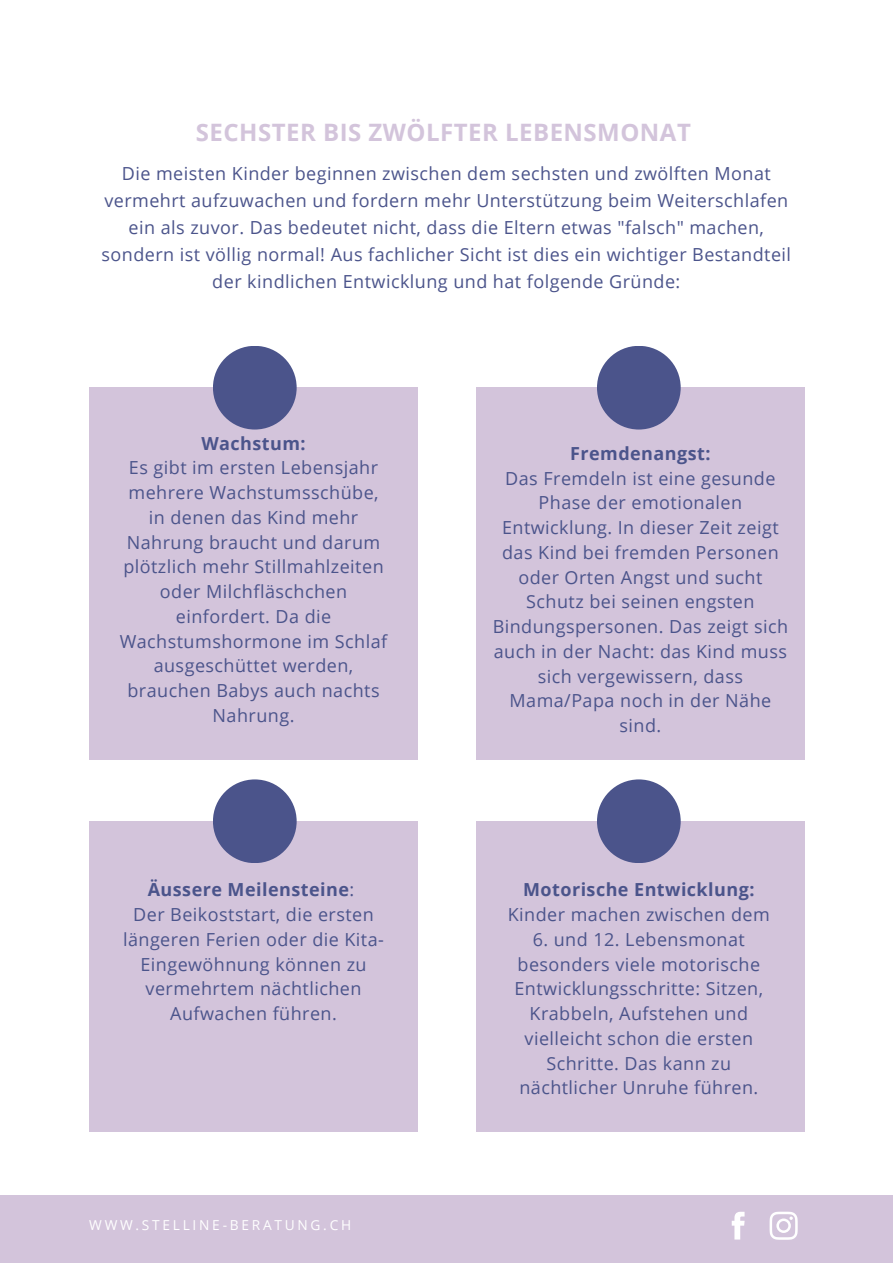
<style>
.page{position:relative;width:893px;height:1264px;background:#fff}
.page>*{position:absolute;margin:0;border:0;box-sizing:border-box;transform-origin:0 0}
.t1{font:700 24px "Open Sans";letter-spacing:.02em;color:#d3c4db}
.t2{font:18px/24.8px "Open Sans";letter-spacing:.025em;color:#4b548b;text-align:center}
.t3{font:700 18px "Open Sans";letter-spacing:.025em;color:#4b548b}
.t4{font:13.65px "Open Sans";letter-spacing:.2em;color:#fff}
.s1{font-weight:700}
</style>
<div class="page">
<div style="left:89px;top:388px;width:328px;height:372px;background:#d3c4db"></div>
<div style="left:213px;top:346px;width:83px;height:83px;background:#4b548b;border-radius:50%"></div>
<div style="left:476px;top:388px;width:328px;height:372px;background:#d3c4db"></div>
<div style="left:597px;top:346px;width:83px;height:83px;background:#4b548b;border-radius:50%"></div>
<div style="left:89px;top:821px;width:328px;height:310px;background:#d3c4db"></div>
<div style="left:213px;top:779px;width:83px;height:84px;background:#4b548b;border-radius:50%"></div>
<div style="left:476px;top:821px;width:328px;height:310px;background:#d3c4db"></div>
<div style="left:597px;top:779px;width:83px;height:84px;background:#4b548b;border-radius:50%"></div>
<div style="left:0;top:1195px;width:892px;height:67px;background:#d3c4db"></div>
<svg style="left:731px;top:1211px;width:13px;height:28px"></svg>
<svg style="left:769px;top:1211px;width:28px;height:28px"></svg>
<h1 class="t1" style="left:196px;top:115px;width:496px">SECHSTER BIS ZWÖLFTER LEBENSMONAT</h1>
<p class="t2" style="left:101px;top:159px;width:691px;line-height:27px">Die meisten Kinder beginnen zwischen dem sechsten und zwölften Monat vermehrt aufzuwachen und fordern mehr Unterstützung beim Weiterschlafen ein als zuvor. Das bedeutet nicht, dass die Eltern etwas "falsch" machen, sondern ist völlig normal! Aus fachlicher Sicht ist dies ein wichtiger Bestandteil der kindlichen Entwicklung und hat folgende Gründe:</p>
<p class="t3" style="left:201px;top:430px;width:106px">Wachstum:</p>
<p class="t2" style="left:120px;top:455px;width:269px">Es gibt im ersten Lebensjahr mehrere Wachstumsschübe, in denen das Kind mehr<br>Nahrung braucht und darum plötzlich mehr Stillmahlzeiten oder Milchfläschchen einfordert. Da die<br>Wachstumshormone im Schlaf ausgeschüttet werden, brauchen Babys auch nachts<br>Nahrung.</p>
<p class="t2" style="left:123px;top:877px;width:262px"><span class="s1">Äussere Meilensteine</span>:<br>Der Beikoststart, die ersten längeren Ferien oder die Kita-<br>Eingewöhnung können zu vermehrtem nächtlichen<br>Aufwachen führen.</p>
<p class="t4" style="left:89px;top:1215px;width:263px">WWW.STELLINE-BERATUNG.CH</p>
<p class="t4" style="left:88px;top:1215px;width:206px">DEIN WORKBOOK-NAME</p>
<p class="t3" style="left:570px;top:440px;width:142px">Fremdenangst:</p>
<p class="t2" style="left:492px;top:465px;width:297px">Das Fremdeln ist eine gesunde<br>Phase der emotionalen<br>Entwicklung. In dieser Zeit zeigt das Kind bei fremden Personen oder Orten Angst und sucht<br>Schutz bei seinen engsten<br>Bindungspersonen. Das zeigt sich auch in der Nacht: das Kind muss sich vergewissern, dass<br>Mama/Papa noch in der Nähe sind.</p>
<p class="t3" style="left:523px;top:877px;width:233px">Motorische Entwicklung:</p>
<p class="t2" style="left:508px;top:901px;width:263px">Kinder machen zwischen dem</p>
<p class="t2" style="left:514px;top:926px;width:250px">6. und 12. Lebensmonat besonders viele motorische<br>Entwicklungsschritte: Sitzen,<br>Krabbeln, Aufstehen und vielleicht schon die ersten<br>Schritte. Das kann zu nächtlicher Unruhe führen.</p>
</div>
